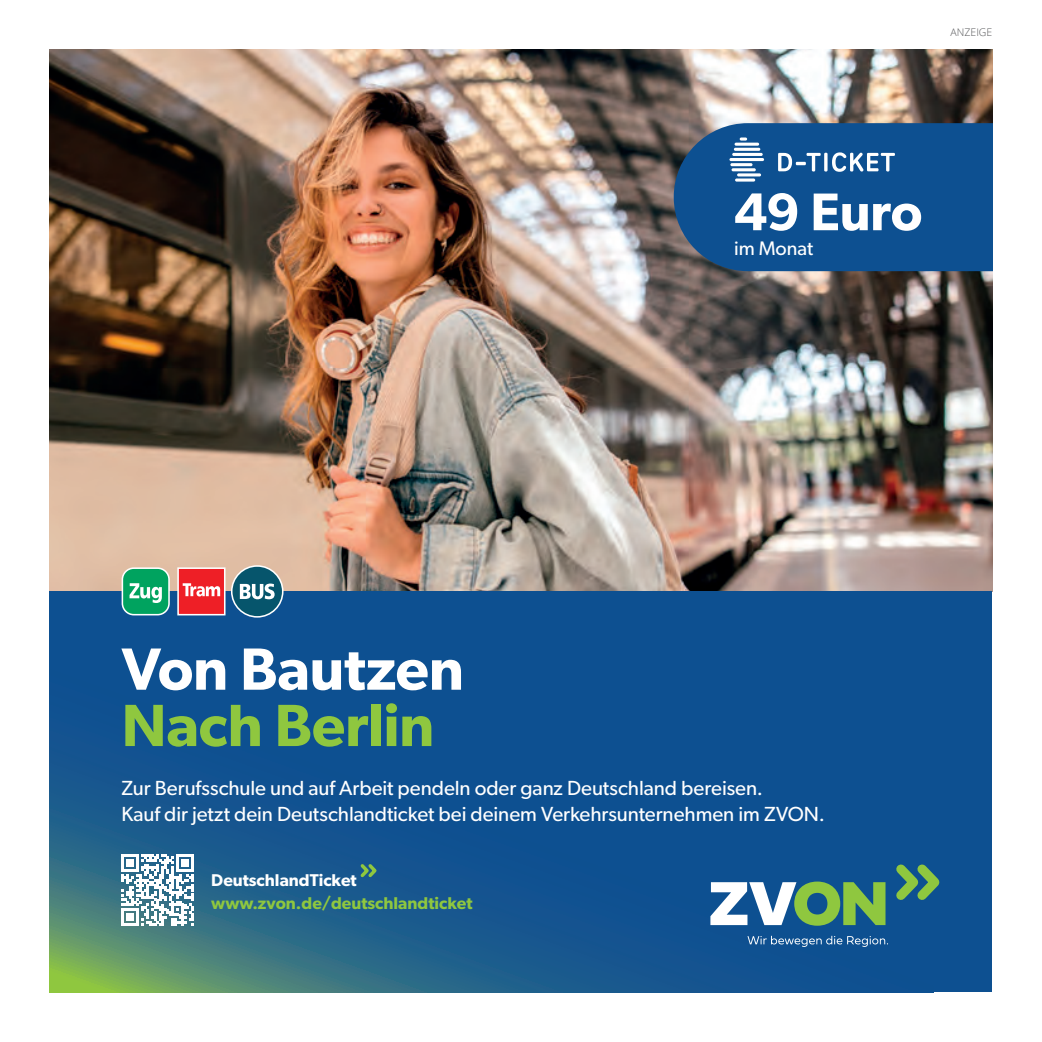
<style>
.page{position:relative;width:1042px;height:1042px;background:#fff}
.page>*{position:absolute;margin:0;border:0;box-sizing:border-box;transform-origin:0 0}
.t1{font:600 59.68px "Gibson";letter-spacing:-.005em;color:#fff}
.t2{font:600 59.68px "Gibson";letter-spacing:-.005em;color:#8fc73f}
.t3{font:600 53.2px "Gibson";letter-spacing:-.005em;color:#fff}
.t4{font:20.47px/25.6px "Gibson";color:#fff}
.t5{font:19.6px "Gibson";color:#fff}
.t6{font:600 16.97px "Gibson";color:#8fc73f}
.t7{font:600 16.97px "Gibson";color:#fff}
.t8{font:300 10.5px "Open Sans";color:#57585a}
</style>
<div class="page">
<img style="left:50px;top:50px;width:942px;height:541px">
<div style="left:50px;top:591px;width:942px;height:401px;background:#0d5091"></div>
<svg style="left:50px;top:591px;width:835px;height:401px"></svg>
<div style="left:231px;top:565px;width:52px;height:52px;background:#06556c;border:2px solid #fff;border-radius:50%"></div>
<svg style="left:240px;top:583px;width:35px;height:16px"></svg>
<div style="left:178px;top:568px;width:47px;height:47px;background:#ee1f26"></div>
<div style="left:177px;top:567px;width:48px;height:48px;border:2px solid #fff"></div>
<svg style="left:183px;top:583px;width:37px;height:13px"></svg>
<div style="left:122px;top:567px;width:48px;height:48px;background:#00a35f;border:2px solid #fff;border-radius:11px"></div>
<svg style="left:129px;top:583px;width:33px;height:20px"></svg>
<svg style="left:710px;top:856px;width:230px;height:69px"></svg>
<svg style="left:747px;top:936px;width:141px;height:11px"></svg>
<svg style="left:122px;top:854px;width:72px;height:72px;background:#a9c2cd"></svg>
<svg style="left:357px;top:861px;width:23px;height:19px"></svg>
<div style="left:674px;top:123px;width:318px;height:148px;background:#0d5091"></div>
<hr style="left:734px;top:148px;width:26px;height:3px;background:#fff;border-radius:2px">
<hr style="left:734px;top:143px;width:25px;height:3px;background:#fff;border-radius:2px">
<svg style="left:740px;top:137px;width:7px;height:4px"></svg>
<svg style="left:735px;top:178px;width:20px;height:4px"></svg>
<hr style="left:737px;top:173px;width:24px;height:3px;background:#fff;border-radius:2px">
<hr style="left:731px;top:168px;width:25px;height:3px;background:#fff;border-radius:2px">
<hr style="left:730px;top:163px;width:22px;height:3px;background:#fff;border-radius:2px">
<hr style="left:729px;top:158px;width:35px;height:3px;background:#fff;border-radius:2px">
<hr style="left:732px;top:153px;width:31px;height:3px;background:#fff;border-radius:2px">
<svg style="left:778px;top:152px;width:117px;height:20px"></svg>
<p class="t8" style="left:950px;top:25px;width:43px">ANZEIGE</p>
<h2 class="t3" style="left:734px;top:180px;width:190px">49 Euro</h2>
<p class="t5" style="left:734px;top:236px;width:81px">im Monat</p>
<h1 class="t1" style="left:122px;top:633px;width:344px">Von Bautzen</h1>
<h1 class="t2" style="left:122px;top:690px;width:314px">Nach Berlin</h1>
<p class="t4" style="left:122px;top:775px;width:705px">Zur Berufsschule und auf Arbeit pendeln oder ganz Deutschland bereisen.<br>Kauf dir jetzt dein Deutschlandticket bei deinem Verkehrsunternehmen im ZVON.</p>
<p class="t7" style="left:211px;top:870px;width:147px">DeutschlandTicket</p>
<p class="t6" style="left:211px;top:892px;width:263px">www.zvon.de/deutschlandticket</p>
</div>
